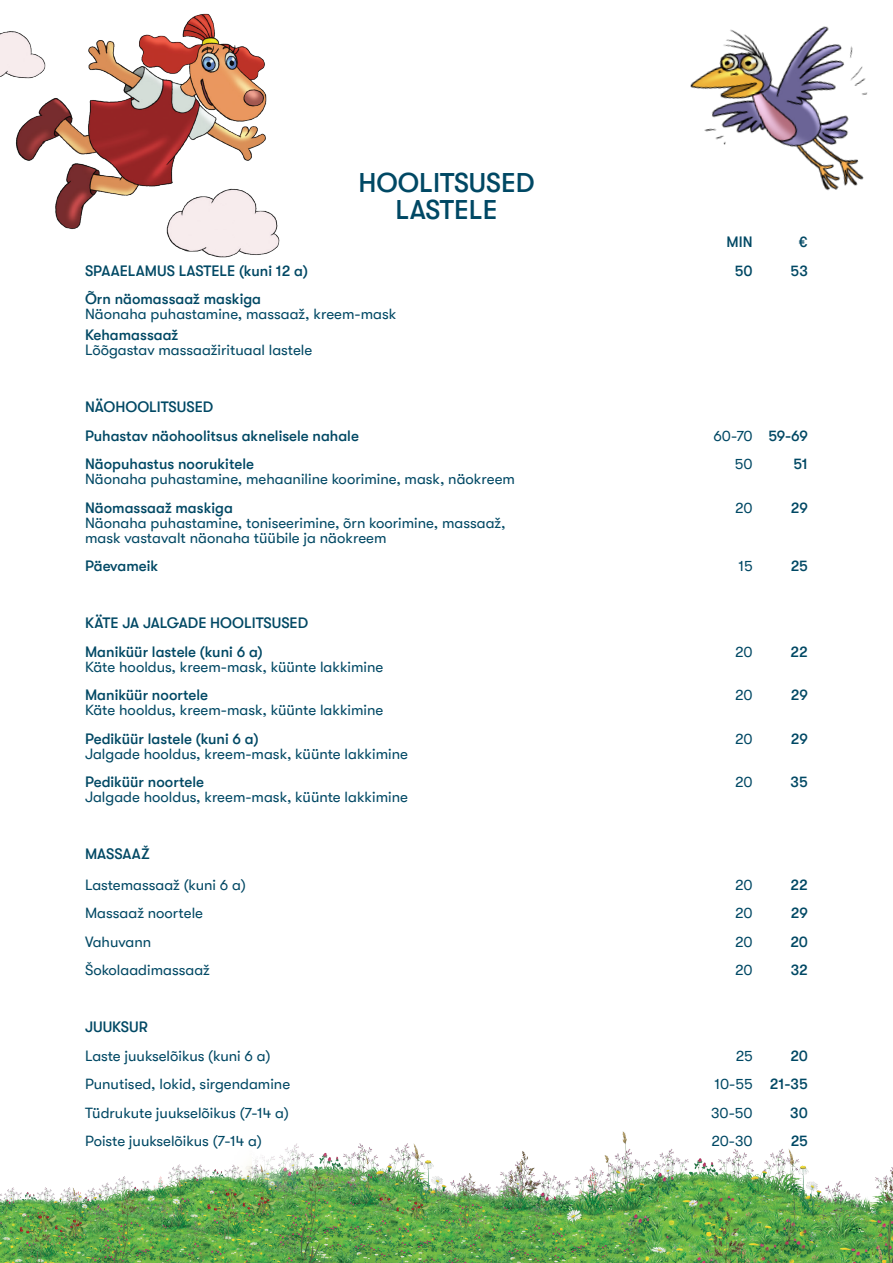
<style>
.page{position:relative;width:893px;height:1263px;background:#fff}
.page>*{position:absolute;margin:0;border:0;box-sizing:border-box;transform-origin:0 0}
.t1{font:500 27px/27px "GT Walsheim Pro";color:#004864;text-align:center}
.t2{font:15px/15px "GT Walsheim Pro";color:#004864}
.t3{font:500 15px/28.5px "GT Walsheim Pro";color:#004864}
.s1{font-weight:500}
</style>
<div class="page">
<img style="left:0;top:13px;width:280px;height:245px">
<img style="left:0;top:1131px;width:893px;height:132px">
<img style="left:690px;top:26px;width:178px;height:165px">
<h1 class="t1" style="left:358px;top:169px;width:178px">HOOLITSUSED<br>LASTELE</h1>
<p class="t3" style="left:726px;top:228px;width:28px">MIN</p>
<p class="t3" style="left:799px;top:228px;width:11px">€</p>
<p class="t3" style="left:85px;top:256px;width:224px">SPAAELAMUS LASTELE (kuni 12 a)</p>
<p class="t3" style="left:735px;top:256px;width:19px">50</p>
<p class="t3" style="left:791px;top:256px;width:19px">53</p>
<p class="t3" style="left:85px;top:285px;width:178px">Õrn näomassaaž maskiga</p>
<p class="t2" style="left:85px;top:307px;width:313px">Näonaha puhastamine, massaaž, kreem-mask</p>
<p class="t3" style="left:85px;top:321px;width:95px">Kehamassaaž</p>
<p class="t2" style="left:85px;top:343px;width:229px">Lõõgastav massaažirituaal lastele</p>
<p class="t3" style="left:85px;top:393px;width:275px">NÄOHOOLITSUSED<br>Puhastav näohoolitsus aknelisele nahale</p>
<p class="t3" style="left:85px;top:450px;width:170px">Näopuhastus noorukitele</p>
<p class="t2" style="left:85px;top:472px;width:431px">Näonaha puhastamine, mehaaniline koorimine, mask, näokreem</p>
<p class="t3" style="left:85px;top:493px;width:149px">Näomassaaž maskiga</p>
<p class="t2" style="left:85px;top:515px;width:422px">Näonaha puhastamine, toniseerimine, õrn koorimine, massaaž, mask vastavalt näonaha tüübile ja näokreem</p>
<p class="t2" style="left:713px;top:428px;width:96px">60-70 <span class="s1">59-69</span></p>
<p class="t2" style="left:735px;top:457px;width:19px">50</p>
<p class="t3" style="left:793px;top:450px;width:16px">51</p>
<p class="t2" style="left:735px;top:500px;width:19px">20</p>
<p class="t3" style="left:791px;top:493px;width:19px">29</p>
<p class="t3" style="left:85px;top:552px;width:75px">Päevameik</p>
<p class="t2" style="left:738px;top:559px;width:16px">15</p>
<p class="t3" style="left:791px;top:552px;width:19px">25</p>
<p class="t3" style="left:85px;top:609px;width:225px">KÄTE JA JALGADE HOOLITSUSED<br>Maniküür lastele (kuni 6 a)</p>
<p class="t2" style="left:85px;top:659px;width:300px">Käte hooldus, kreem-mask, küünte lakkimine</p>
<p class="t2" style="left:735px;top:644px;width:19px">20</p>
<p class="t3" style="left:790px;top:637px;width:19px">22</p>
<p class="t3" style="left:85px;top:681px;width:125px">Maniküür noortele</p>
<p class="t2" style="left:85px;top:703px;width:300px">Käte hooldus, kreem-mask, küünte lakkimine</p>
<p class="t2" style="left:735px;top:688px;width:19px">20</p>
<p class="t3" style="left:791px;top:681px;width:19px">29</p>
<p class="t3" style="left:85px;top:724px;width:175px">Pediküür lastele (kuni 6 a)</p>
<p class="t2" style="left:85px;top:746px;width:324px">Jalgade hooldus, kreem-mask, küünte lakkimine</p>
<p class="t2" style="left:735px;top:731px;width:19px">20</p>
<p class="t3" style="left:791px;top:724px;width:19px">29</p>
<p class="t3" style="left:85px;top:768px;width:121px">Pediküür noortele</p>
<p class="t2" style="left:85px;top:790px;width:324px">Jalgade hooldus, kreem-mask, küünte lakkimine</p>
<p class="t2" style="left:735px;top:775px;width:19px">20</p>
<p class="t3" style="left:791px;top:768px;width:19px">35</p>
<p class="t3" style="left:85px;top:840px;width:66px">MASSAAŽ</p>
<p class="t2" style="left:85px;top:877px;width:162px">Lastemassaaž (kuni 6 a)</p>
<p class="t2" style="left:735px;top:877px;width:19px">20</p>
<p class="t3" style="left:790px;top:870px;width:19px">22</p>
<p class="t2" style="left:85px;top:906px;width:120px">Massaaž noortele</p>
<p class="t2" style="left:735px;top:906px;width:19px">20</p>
<p class="t3" style="left:791px;top:899px;width:19px">29</p>
<p class="t2" style="left:85px;top:934px;width:68px">Vahuvann</p>
<p class="t2" style="left:735px;top:934px;width:19px">20</p>
<p class="t3" style="left:790px;top:927px;width:19px">20</p>
<p class="t2" style="left:85px;top:963px;width:126px">Šokolaadimassaaž</p>
<p class="t2" style="left:735px;top:963px;width:19px">20</p>
<p class="t3" style="left:791px;top:956px;width:19px">32</p>
<p class="t3" style="left:85px;top:1013px;width:64px">JUUKSUR</p>
<p class="t2" style="left:85px;top:1048px;width:187px">Laste juukselõikus (kuni 6 a)</p>
<p class="t2" style="left:736px;top:1048px;width:18px">25</p>
<p class="t3" style="left:790px;top:1041px;width:19px">20</p>
<p class="t2" style="left:85px;top:1077px;width:207px">Punutised, lokid, sirgendamine</p>
<p class="t2" style="left:714px;top:1077px;width:95px">10-55 <span class="s1">21-35</span></p>
<p class="t2" style="left:85px;top:1105px;width:205px">Tüdrukute juukselõikus (7-14 a)</p>
<p class="t2" style="left:711px;top:1105px;width:43px">30-50</p>
<p class="t3" style="left:790px;top:1098px;width:19px">30</p>
<p class="t2" style="left:85px;top:1134px;width:178px">Poiste juukselõikus (7-14 a)</p>
<p class="t2" style="left:711px;top:1134px;width:43px">20-30</p>
<p class="t3" style="left:791px;top:1127px;width:19px">25</p>
</div>
